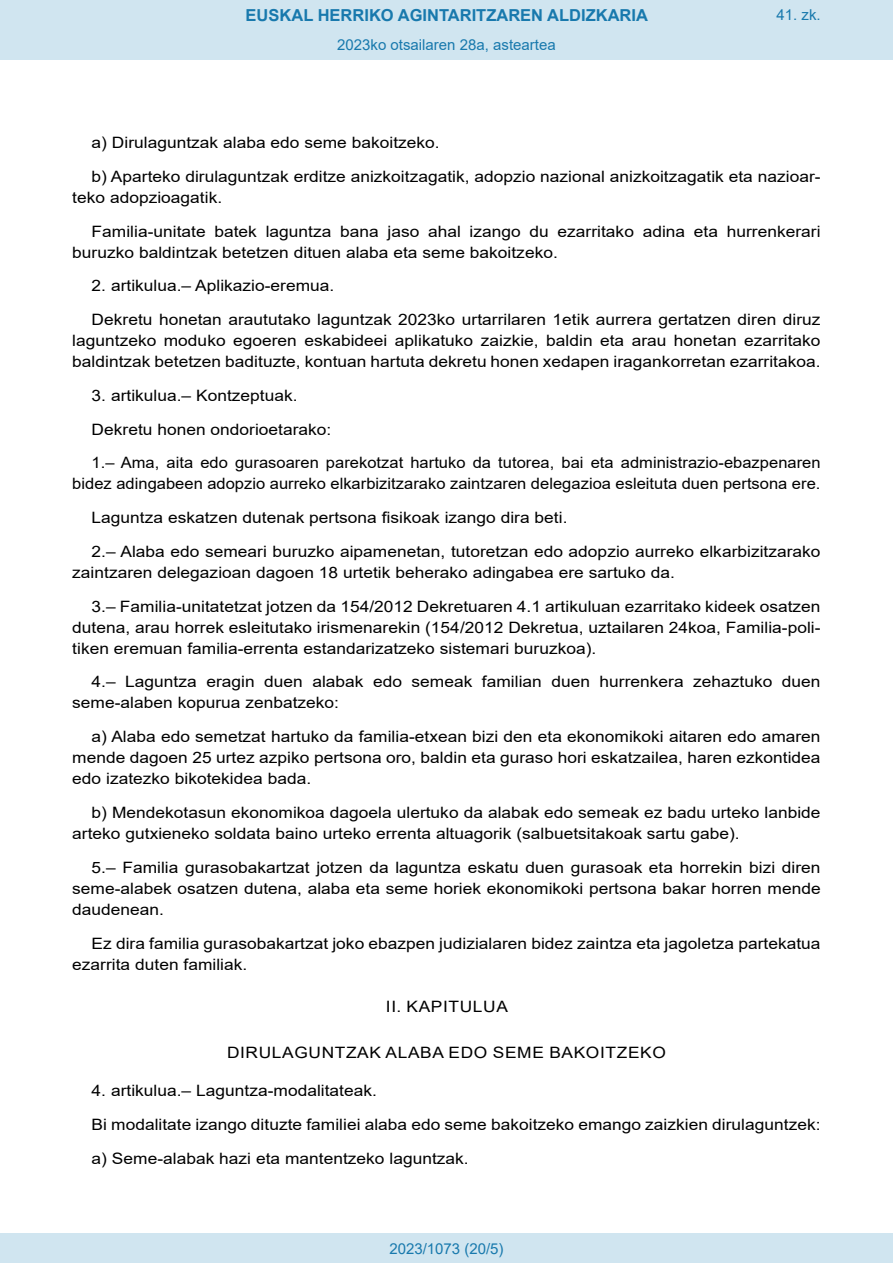
<style>
.page{position:relative;width:893px;height:1263px;background:#fff}
.page>*{position:absolute;margin:0;border:0;box-sizing:border-box;transform-origin:0 0}
.t1{font:700 16.5px "Arial";color:#1879ad}
.BOPVDetalle{font:15.6px/21px "Arial";color:#000;scale:1.11 1}
.BOPVDetalle-2{font:15.6px/21px "Arial";color:#000;text-align:right;scale:1.05 1}
.BOPVClave{font:15.6px "Arial";letter-spacing:.035em;color:#000;scale:1.11 1}
.Paginacion_Centro{font:15px "Arial";color:#1879ad}
</style>
<div class="page">
<div style="left:0;top:0;width:893px;height:60px;background:#d0e5f0"></div>
<div style="left:0;top:1233px;width:893px;height:30px;background:#d0e5f0"></div>
<p class="t1" style="left:246px;top:3px;width:404px">EUSKAL HERRIKO AGINTARITZAREN ALDIZKARIA</p>
<p class="Paginacion_Centro" style="left:337px;top:35px;width:220px">2023ko otsailaren 28a, asteartea</p>
<p class="Paginacion_Centro" style="left:776px;top:5px;width:46px">41. zk.</p>
<p class="BOPVDetalle" style="left:92px;top:132px;width:315px">a) Dirulaguntzak alaba edo seme bakoitzeko.</p>
<p class="BOPVDetalle" style="left:72px;top:166px;width:676px;text-indent:19px">b) Aparteko dirulaguntzak erditze anizkoitzagatik, adopzio nazional anizkoitzagatik eta nazioar&shy;teko adopzioagatik.</p>
<p class="BOPVDetalle" style="left:72px;top:221px;width:676px;text-indent:19px">Familia-unitate batek laguntza bana jaso ahal izango du ezarritako adina eta hurrenkerari buruzko baldintzak betetzen dituen alaba eta seme bakoitzeko.</p>
<p class="BOPVDetalle" style="left:92px;top:275px;width:220px">2. artikulua.– Aplikazio-eremua.</p>
<p class="BOPVDetalle" style="left:72px;top:309px;width:676px;text-align:justify;text-indent:19px">Dekretu honetan araututako laguntzak 2023ko urtarrilaren 1etik aurrera gertatzen diren diruz laguntzeko moduko egoeren eskabideei aplikatuko zaizkie, baldin eta arau honetan ezarritako baldintzak betetzen badituzte, kontuan hartuta dekretu honen xedapen iragankorretan ezarritakoa.</p>
<p class="BOPVDetalle" style="left:92px;top:385px;width:187px">3. artikulua.– Kontzeptuak.</p>
<p class="BOPVDetalle" style="left:92px;top:419px;width:218px">Dekretu honen ondorioetarako:</p>
<p class="BOPVDetalle-2" style="left:72px;top:452px;width:714px">1.– Ama, aita edo gurasoaren parekotzat hartuko da tutorea, bai eta administrazio-ebazpenaren bidez adingabeen adopzio aurreko elkarbizitzarako zaintzaren delegazioa esleituta duen pertsona ere.</p>
<p class="BOPVDetalle" style="left:92px;top:507px;width:430px">Laguntza eskatzen dutenak pertsona fisikoak izango dira beti.</p>
<p class="BOPVDetalle" style="left:72px;top:541px;width:676px;text-indent:19px">2.– Alaba edo semeari buruzko aipamenetan, tutoretzan edo adopzio aurreko elkarbizitzarako zaintzaren delegazioan dagoen 18 urtetik beherako adingabea ere sartuko da.</p>
<p class="BOPVDetalle" style="left:72px;top:596px;width:676px;text-align:justify;text-indent:19px">3.– Familia-unitatetzat jotzen da 154/2012 Dekretuaren 4.1 artikuluan ezarritako kideek osatzen dutena, arau horrek esleitutako irismenarekin (154/2012 Dekretua, uztailaren 24koa, Familia-poli&shy;tiken eremuan familia-errenta estandarizatzeko sistemari buruzkoa).</p>
<p class="BOPVDetalle" style="left:72px;top:671px;width:676px;text-indent:19px">4.– Laguntza eragin duen alabak edo semeak familian duen hurrenkera zehaztuko duen seme-alaben kopurua zenbatzeko:</p>
<p class="BOPVDetalle" style="left:72px;top:726px;width:676px;text-align:justify;text-indent:19px">a) Alaba edo semetzat hartuko da familia-etxean bizi den eta ekonomikoki aitaren edo amaren mende dagoen 25 urtez azpiko pertsona oro, baldin eta guraso hori eskatzailea, haren ezkontidea edo izatezko bikotekidea bada.</p>
<p class="BOPVDetalle" style="left:72px;top:802px;width:676px;text-indent:19px">b) Mendekotasun ekonomikoa dagoela ulertuko da alabak edo semeak ez badu urteko lanbide arteko gutxieneko soldata baino urteko errenta altuagorik (salbuetsitakoak sartu gabe).</p>
<p class="BOPVDetalle" style="left:72px;top:857px;width:676px;text-align:justify;text-indent:19px">5.– Familia gurasobakartzat jotzen da laguntza eskatu duen gurasoak eta horrekin bizi diren seme-alabek osatzen dutena, alaba eta seme horiek ekonomikoki pertsona bakar horren mende daudenean.</p>
<p class="BOPVDetalle" style="left:72px;top:932px;width:676px;text-indent:19px">Ez dira familia gurasobakartzat joko ebazpen judizialaren bidez zaintza eta jagoletza partekatua ezarrita duten familiak.</p>
<p class="BOPVClave" style="left:386px;top:995px;width:111px">II. KAPITULUA</p>
<p class="BOPVClave" style="left:227px;top:1042px;width:397px">DIRULAGUNTZAK ALABA EDO SEME BAKOITZEKO</p>
<p class="BOPVDetalle" style="left:92px;top:1080px;width:259px">4. artikulua.– Laguntza-modalitateak.</p>
<p class="BOPVDetalle" style="left:92px;top:1114px;width:658px">Bi modalitate izango dituzte familiei alaba edo seme bakoitzeko emango zaizkien dirulaguntzek:</p>
<p class="BOPVDetalle" style="left:92px;top:1148px;width:341px">a) Seme-alabak hazi eta mantentzeko laguntzak.</p>
<p class="Paginacion_Centro" style="left:389px;top:1238px;width:116px">2023/1073 (20/5)</p>
</div>
